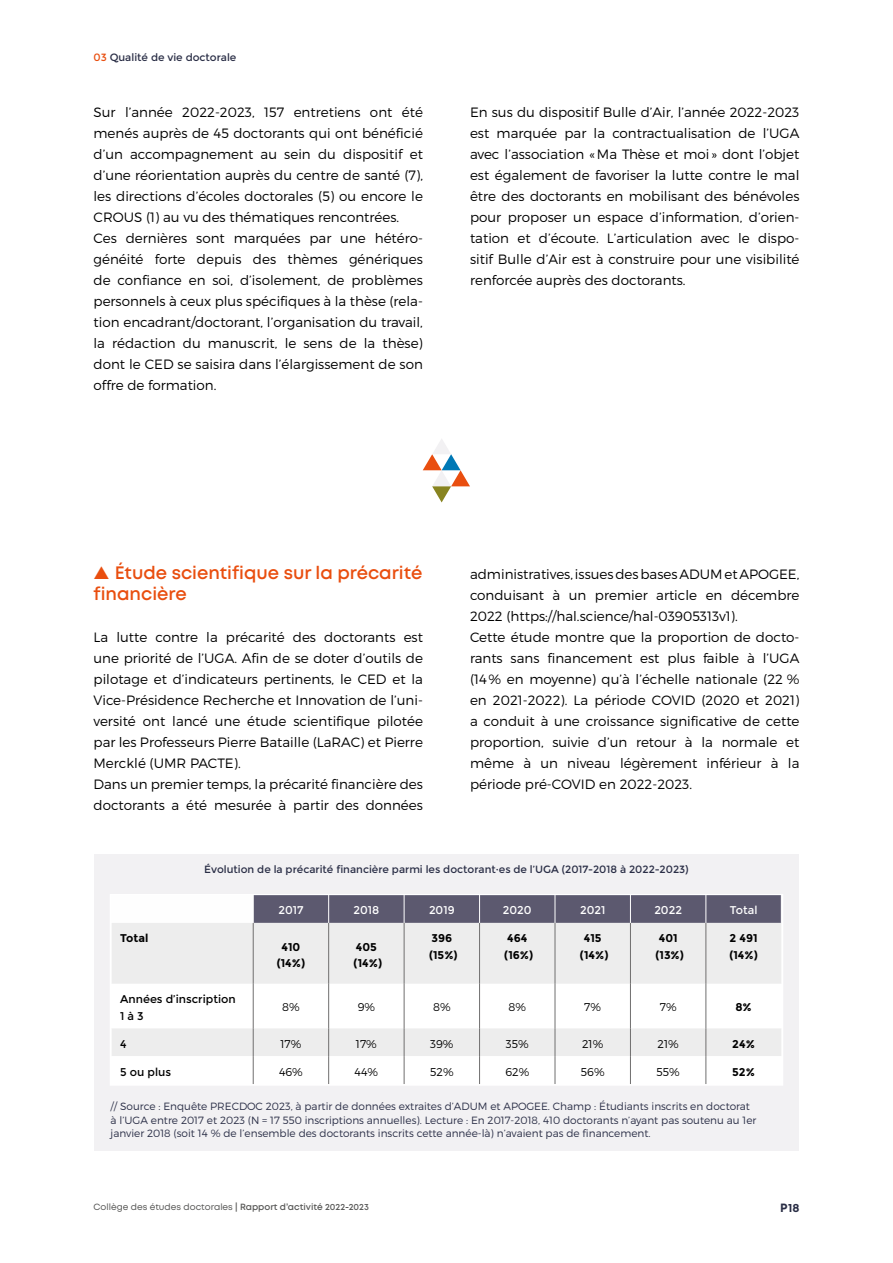
<style>
.page{position:relative;width:893px;height:1263px;background:#fff}
.page>*{position:absolute;margin:0;border:0;box-sizing:border-box;transform-origin:0 0}
.t1{font:600 18px/21px "Mont";color:#e94e0f}
.t2{font:300 13.5px/21px "Montserrat";color:#000}
.t3{font:700 12px "Mont";color:#2a2e46}
.t4{font:700 11.25px/16.5px "Montserrat";color:#000}
.t5{font:300 11.25px "Montserrat";color:#000}
.t6{font:11.25px/16.5px "Montserrat";color:#000}
.t7{font:11.25px "Montserrat";color:#fff}
.t8{font:300 10.5px/13.5px "Montserrat";color:#2a2e46}
.t9{font:10.5px "Montserrat";color:#2a2e46}
.t10{font:600 9px "Mont";color:#575756}
.s1{color:#e94e0f}
.s2{font-weight:400}
</style>
<div class="page">
<div style="left:94px;top:854px;width:705px;height:297px;background:#f2f1f3"></div>
<div style="left:112px;top:895px;width:141px;height:28px;background:#fefefe"></div>
<svg style="left:252px;top:923px;width:455px;height:61px"></svg>
<svg style="left:112px;top:984px;width:669px;height:99px;fill:#fff"></svg>
<hr style="left:253px;top:923px;width:1px;height:61px;background:#706f6f">
<hr style="left:328px;top:923px;width:1px;height:61px;background:#706f6f">
<hr style="left:404px;top:923px;width:1px;height:61px;background:#706f6f">
<hr style="left:479px;top:923px;width:1px;height:61px;background:#706f6f">
<hr style="left:555px;top:923px;width:1px;height:61px;background:#706f6f">
<hr style="left:630px;top:923px;width:1px;height:61px;background:#706f6f">
<hr style="left:705px;top:923px;width:1px;height:61px;background:#706f6f">
<hr style="left:253px;top:984px;width:1px;height:44px;background:#706f6f">
<hr style="left:328px;top:984px;width:1px;height:44px;background:#706f6f">
<hr style="left:404px;top:984px;width:1px;height:44px;background:#706f6f">
<hr style="left:479px;top:984px;width:1px;height:44px;background:#706f6f">
<hr style="left:555px;top:984px;width:1px;height:44px;background:#706f6f">
<hr style="left:630px;top:984px;width:1px;height:44px;background:#706f6f">
<hr style="left:705px;top:984px;width:1px;height:44px;background:#706f6f">
<svg style="left:253px;top:1028px;width:1px;height:55px"></svg>
<svg style="left:328px;top:1028px;width:1px;height:55px"></svg>
<svg style="left:404px;top:1028px;width:1px;height:55px"></svg>
<svg style="left:479px;top:1028px;width:1px;height:55px"></svg>
<svg style="left:555px;top:1028px;width:1px;height:55px"></svg>
<svg style="left:630px;top:1028px;width:1px;height:55px"></svg>
<svg style="left:705px;top:1028px;width:1px;height:55px"></svg>
<div style="left:253px;top:896px;width:528px;height:27px;background:#5c596f"></div>
<div style="left:110px;top:894px;width:673px;height:191px;border:1px solid #fff"></div>
<svg style="left:423px;top:439px;width:47px;height:63px"></svg>
<p class="t9" style="left:94px;top:51px;width:144px"><span class="s1">03</span> Qualité de vie doctorale</p>
<p class="t2" style="left:94px;top:101px;width:331px">Sur l’année 2022-2023, 157 entretiens ont été menés auprès de 45 doctorants qui ont bénéficié d’un accompagnement au sein du dispositif et d’une réorientation auprès du centre de santé (7), les directions d’écoles doctorales (5) ou encore le CROUS (1) au vu des thématiques rencontrées.<br>Ces dernières sont marquées par une hétéro&shy;généité forte depuis des thèmes génériques de confiance en soi, d’isolement, de problèmes personnels à ceux plus spécifiques à la thèse (rela&shy;tion encadrant/doctorant, l’organisation du travail, la rédaction du manuscrit, le sens de la thèse) dont le CED se saisira dans l’élargissement de son offre de formation.</p>
<p class="t2" style="left:470px;top:102px;width:331px;text-align:justify">En sus du dispositif Bulle d’Air, l’année 2022-2023 est marquée par la contractualisation de l’UGA avec l’association «Ma Thèse et moi » dont l’objet est également de favoriser la lutte contre le mal être des doctorants en mobilisant des bénévoles pour proposer un espace d’information, d’orien&shy;tation et d’écoute. L’articulation avec le dispo&shy;sitif Bulle d’Air est à construire pour une visibilité renforcée auprès des doctorants.</p>
<h1 class="t1" style="left:94px;top:562px;width:330px">▲ Étude scientifique sur la précarité financière</h1>
<p class="t2" style="left:94px;top:626px;width:331px">La lutte contre la précarité des doctorants est une priorité de l’UGA. Afin de se doter d’outils de pilotage et d’indicateurs pertinents, le CED et la Vice-Présidence Recherche et Innovation de l’uni&shy;versité ont lancé une étude scientifique pilotée par les Professeurs Pierre Bataille (LaRAC) et Pierre Mercklé (UMR PACTE).<br>Dans un premier temps, la précarité financière des doctorants a été mesurée à partir des données</p>
<p class="t2" style="left:470px;top:564px;width:331px">administratives, issues des bases ADUM et APOGEE, conduisant à un premier article en décembre 2022 (https://hal.science/hal-03905313v1).<br>Cette étude montre que la proportion de docto&shy;rants sans financement est plus faible à l’UGA (14% en moyenne) qu’à l’échelle nationale (22 % en 2021-2022). La période COVID (2020 et 2021) a conduit à une croissance significative de cette proportion, suivie d’un retour à la normale et même à un niveau légèrement inférieur à la période pré-COVID en 2022-2023.</p>
<p class="t9" style="left:204px;top:863px;width:486px">Évolution de la précarité financière parmi les doctorant·es de l’UGA (2017-2018 à 2022-2023)</p>
<p class="t4" style="left:120px;top:930px;width:30px">Total</p>
<p class="t7" style="left:278px;top:904px;width:27px">2017</p>
<p class="t7" style="left:353px;top:904px;width:27px">2018</p>
<p class="t7" style="left:429px;top:904px;width:27px">2019</p>
<p class="t7" style="left:503px;top:904px;width:30px">2020</p>
<p class="t7" style="left:580px;top:904px;width:27px">2021</p>
<p class="t7" style="left:654px;top:904px;width:29px">2022</p>
<p class="t7" style="left:730px;top:904px;width:29px">Total</p>
<p class="t4" style="left:277px;top:938px;width:30px;text-align:center">410 (14%)</p>
<p class="t4" style="left:354px;top:938px;width:30px">405 (14%)</p>
<p class="t4" style="left:429px;top:930px;width:30px">396 (15%)</p>
<p class="t4" style="left:504px;top:930px;width:30px">464 (16%)</p>
<p class="t4" style="left:580px;top:930px;width:30px;text-align:center">415 (14%)</p>
<p class="t4" style="left:655px;top:930px;width:30px">401 (13%)</p>
<p class="t4" style="left:729px;top:930px;width:30px">2 491 (14%)</p>
<p class="t6" style="left:120px;top:991px;width:117px">Années d’inscription<br>1 à 3</p>
<p class="t5" style="left:282px;top:1000px;width:19px">8%</p>
<p class="t5" style="left:358px;top:1000px;width:19px">9%</p>
<p class="t5" style="left:433px;top:1000px;width:19px">8%</p>
<p class="t5" style="left:508px;top:1000px;width:19px">8%</p>
<p class="t5" style="left:584px;top:1000px;width:18px">7%</p>
<p class="t5" style="left:660px;top:1000px;width:18px">7%</p>
<p class="t4" style="left:735px;top:999px;width:18px">8%</p>
<p class="t6" style="left:120px;top:1035px;width:8px">4</p>
<p class="t5" style="left:280px;top:1037px;width:23px">17%</p>
<p class="t5" style="left:356px;top:1037px;width:23px">17%</p>
<p class="t5" style="left:430px;top:1037px;width:25px">39%</p>
<p class="t5" style="left:506px;top:1037px;width:24px">35%</p>
<p class="t5" style="left:582px;top:1037px;width:23px">21%</p>
<p class="t5" style="left:657px;top:1037px;width:23px">21%</p>
<p class="t4" style="left:732px;top:1035px;width:24px">24%</p>
<p class="t6" style="left:120px;top:1063px;width:52px">5 ou plus</p>
<p class="t5" style="left:279px;top:1065px;width:25px">46%</p>
<p class="t5" style="left:355px;top:1065px;width:25px">44%</p>
<p class="t5" style="left:430px;top:1065px;width:25px">52%</p>
<p class="t5" style="left:505px;top:1065px;width:25px">62%</p>
<p class="t5" style="left:581px;top:1065px;width:25px">56%</p>
<p class="t5" style="left:656px;top:1065px;width:25px">55%</p>
<p class="t4" style="left:732px;top:1063px;width:24px">52%</p>
<p class="t8" style="left:111px;top:1099px;width:647px">// Source : Enquête PRECDOC 2023, à partir de données extraites d’ADUM et APOGEE. Champ : Étudiants inscrits en doctorat à l’UGA entre 2017 et 2023 (N = 17 550 inscriptions annuelles). Lecture : En 2017-2018, 410 doctorants n’ayant pas soutenu au 1er janvier 2018 (soit 14 % de l’ensemble des doctorants inscrits cette année-là) n’avaient pas de financement.</p>
<p class="t10" style="left:94px;top:1201px;width:277px"><span class="s2">Collège des études doctorales</span> | Rapport d’activité 2022-2023</p>
<p class="t3" style="left:780px;top:1200px;width:21px">P18</p>
</div>
